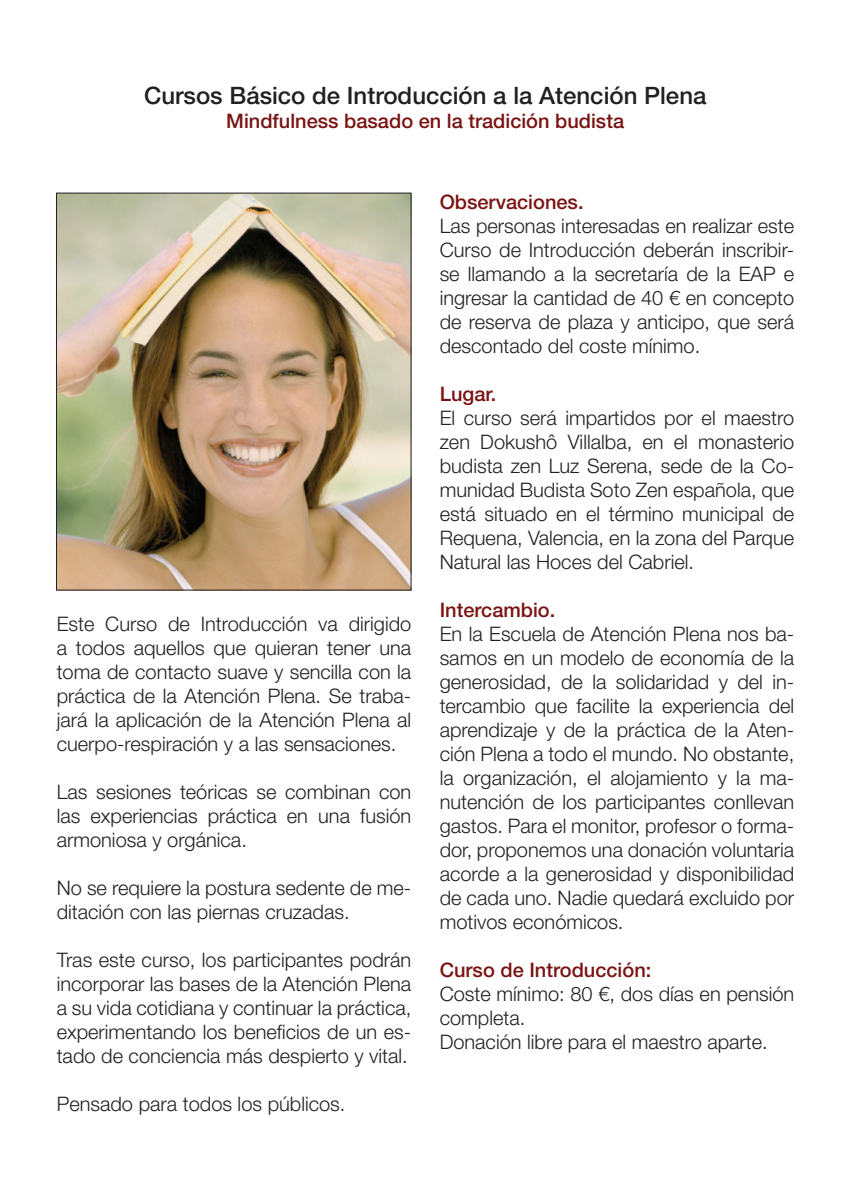
<style>
.page{position:relative;width:851px;height:1191px;background:#fff}
.page>*{position:absolute;margin:0;border:0;box-sizing:border-box;transform-origin:0 0}
.t1{font:500 24px "Helvetica Neue LT";color:#231f20}
.t2{font:300 20px/24px "Helvetica Neue LT";color:#231f20;text-align:justify}
.t3{font:500 20px "Helvetica Neue LT";color:#791413}
</style>
<div class="page">
<img style="left:58px;top:195px;width:351px;height:393px">
<p class="t1" style="left:144px;top:81px;width:564px">Cursos Básico de Introducción a la Atención Plena</p>
<p class="t3" style="left:226px;top:109px;width:399px">Mindfulness basado en la tradición budista</p>
<p class="t2" style="left:57px;top:611px;width:356px">Este Curso de Introducción va dirigido a todos aquellos que quieran tener una toma de contacto suave y sencilla con la práctica de la Atención Plena. Se traba&shy;jará la aplicación de la Atención Plena al cuerpo-respiración y a las sensaciones.</p>
<p class="t2" style="left:57px;top:779px;width:356px">Las sesiones teóricas se combinan con las experiencias práctica en una fusión armoniosa y orgánica.</p>
<p class="t2" style="left:57px;top:875px;width:356px">No se requiere la postura sedente de me&shy;ditación con las piernas cruzadas.</p>
<p class="t2" style="left:57px;top:947px;width:356px">Tras este curso, los participantes podrán incorporar las bases de la Atención Plena a su vida cotidiana y continuar la práctica, experimentando los beneficios de un es&shy;tado de conciencia más despierto y vital.</p>
<p class="t2" style="left:57px;top:1091px;width:290px">Pensado para todos los públicos.</p>
<p class="t3" style="left:439px;top:189px;width:145px">Observaciones.</p>
<p class="t2" style="left:439px;top:213px;width:356px">Las personas interesadas en realizar este Curso de Introducción deberán inscribir&shy;se llamando a la secretaría de la EAP e ingresar la cantidad de 40 € en concepto de reserva de plaza y anticipo, que será descontado del coste mínimo.</p>
<p class="t3" style="left:439px;top:381px;width:58px">Lugar.</p>
<p class="t2" style="left:439px;top:405px;width:356px">El curso será impartidos por el maestro zen Dokushô Villalba, en el monasterio budista zen Luz Serena, sede de la Co&shy;munidad Budista Soto Zen española, que está situado en el término municipal de Requena, Valencia, en la zona del Parque Natural las Hoces del Cabriel.</p>
<p class="t3" style="left:439px;top:597px;width:117px">Intercambio.</p>
<p class="t2" style="left:439px;top:621px;width:356px">En la Escuela de Atención Plena nos ba&shy;samos en un modelo de economía de la generosidad, de la solidaridad y del in&shy;tercambio que facilite la experiencia del aprendizaje y de la práctica de la Aten&shy;ción Plena a todo el mundo. No obstante, la organización, el alojamiento y la ma&shy;nutención de los participantes conllevan gastos. Para el monitor, profesor o forma&shy;dor, proponemos una donación voluntaria acorde a la generosidad y disponibilidad de cada uno. Nadie quedará excluido por motivos económicos.</p>
<p class="t3" style="left:439px;top:957px;width:213px">Curso de Introducción:</p>
<p class="t2" style="left:439px;top:981px;width:356px;text-align:left">Coste mínimo: 80 €, dos días en pensión completa.<br>Donación libre para el maestro aparte.</p>
</div>
